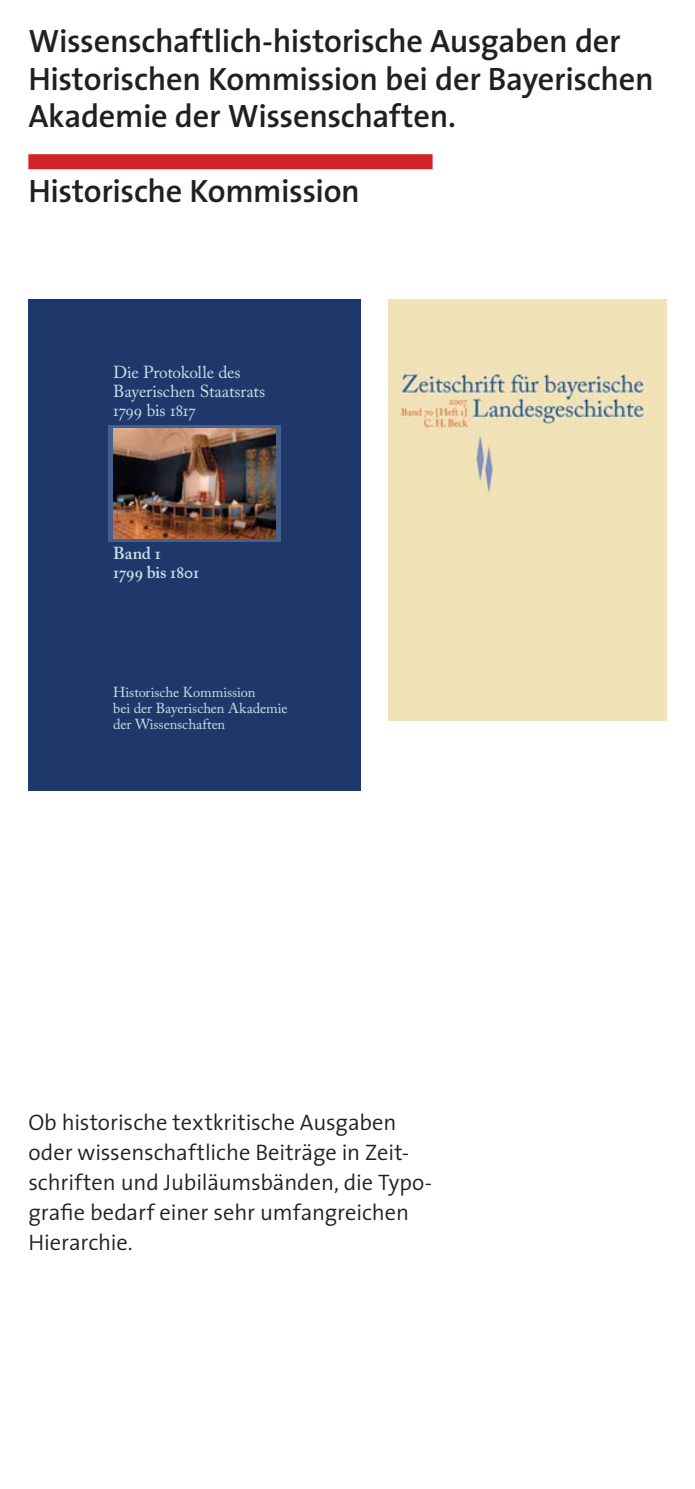
<style>
.page{position:relative;width:695px;height:1489px;background:#fff}
.page>*{position:absolute;margin:0;border:0;box-sizing:border-box;transform-origin:0 0}
.t1{font:600 32.5px/37.5px "The Sans";letter-spacing:-.01em;color:#231f20}
.t2{font:300 22.5px/30px "The Sans";color:#231f20}
.t3{font:17.25px/18.8px "Adobe Caslon Pro";letter-spacing:-.01em;color:#cddee7}
.t4{font:600 17.25px/18.8px "Adobe Caslon Pro";color:#cddee7}
.t5{font:14.5px/15.8px "Adobe Caslon Pro";letter-spacing:-.005em;color:#cddee7}
</style>
<div class="page">
<div style="left:28px;top:154px;width:404px;height:15px;background:#d2232a"></div>
<img style="left:388px;top:300px;width:278px;height:420px">
<div style="left:28px;top:299px;width:333px;height:492px;background:#1e386b"></div>
<div style="left:108px;top:425px;width:173px;height:117px;background:linear-gradient(to right,#465f8b,#465f8b)"></div>
<img style="left:113px;top:429px;width:163px;height:109px">
<h1 class="t1" style="left:28px;top:25px;width:626px">Wissenschaftlich-historische Ausgaben der<br>Historischen Kommission bei der Bayerischen<br>Akademie der Wissenschaften.</h1>
<h1 class="t1" style="left:28px;top:175px;width:333px">Historische Kommission</h1>
<p class="t3" style="left:113px;top:363px;width:153px">Die Protokolle des<br>Bayerischen Staatsrats<br>1799 bis 1817</p>
<p class="t4" style="left:113px;top:544px;width:87px">Band 1<br>1799 bis 1801</p>
<p class="t5" style="left:113px;top:684px;width:176px">Historische Kommission<br>bei der Bayerischen Akademie der Wissenschaften</p>
<p class="t2" style="left:28px;top:1107px;width:405px">Ob historische textkritische Ausgaben oder wissenschaftliche Beiträge in Zeit&shy;schriften und Jubiläumsbänden, die Typo&shy;grafie bedarf einer sehr umfangreichen Hierarchie.</p>
</div>
